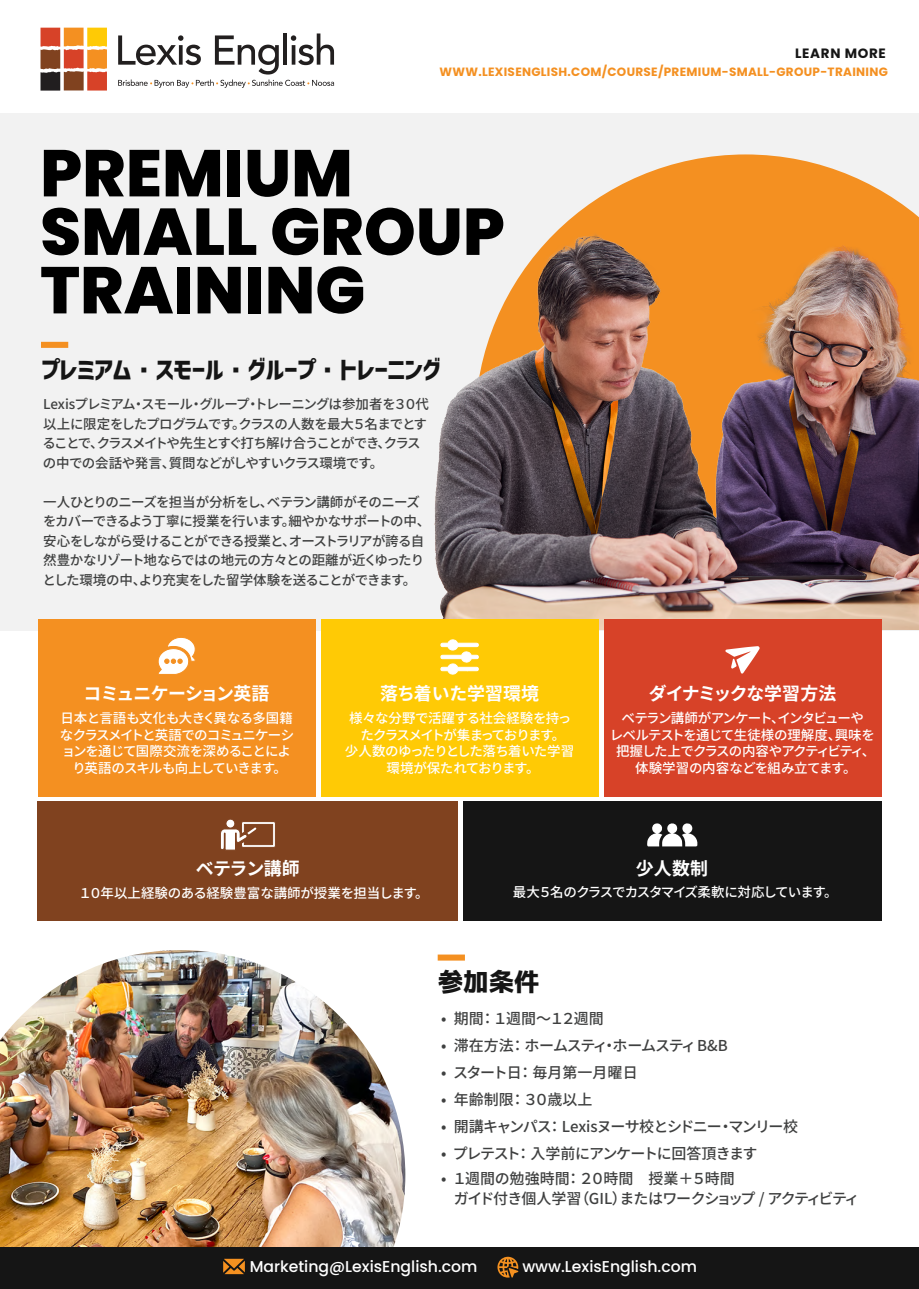
<style>
.page{position:relative;width:919px;height:1289px;background:#fff}
.page>*{position:absolute;margin:0;border:0;box-sizing:border-box;transform-origin:0 0}
.t1{font:800 66px/58.5px "Poppins";color:#000}
.t2{font:25.5px "Corporate Logo Bold";color:#151515}
.t3{font:25.05px "Corporate Logo Bold";letter-spacing:-.025em;color:#151515}
.t4{font:700 17.85px "Noto Sans JP";letter-spacing:-.03em;color:#fff}
.t5{font:700 17.85px "Noto Sans JP";letter-spacing:-.06em;color:#fff}
.t6{font:700 17.85px "Noto Sans JP";letter-spacing:-.005em;color:#fff}
.t7{font:500 15.6px "Poppins";color:#fff}
.t8{font:500 15px/19.5px "Noto Sans JP";letter-spacing:-.065em;color:#3f4040}
.t9{font:500 15px "Noto Sans JP";color:#3f4040}
.t10{font:500 13.5px/19.5px "Noto Sans JP";letter-spacing:-.065em;color:#3f4040}
.t11{font:500 13.5px/16.5px "Noto Sans JP";letter-spacing:-.055em;color:#fff;text-align:center}
.t12{font:500 13.5px "Noto Sans JP";letter-spacing:-.01em;color:#fff}
.t13{font:500 13.5px "Noto Sans JP";letter-spacing:-.08em;color:#fff}
.t14{font:700 13.5px "Poppins";letter-spacing:.05em;color:#151515}
.t15{font:700 12px "Poppins";letter-spacing:.025em;color:#f49021}
</style>
<div class="page">
<img style="left:0;top:950px;width:405px;height:297px">
<div style="left:1px;top:113px;width:917px;height:517px;background:#f2f2f2"></div>
<svg style="left:40px;top:28px;width:67px;height:63px;background:#c88050"></svg>
<svg style="left:118px;top:33px;width:216px;height:55px"></svg>
<svg style="left:557px;top:154px;width:361px;height:77px;fill:#f49021"></svg>
<div style="left:41px;top:342px;width:27px;height:6px;background:#f49021"></div>
<div style="left:437px;top:954px;width:28px;height:6px;background:#f49021"></div>
<div style="left:0;top:1247px;width:918px;height:41px;background:#151515"></div>
<svg style="left:497px;top:1256px;width:21px;height:21px"></svg>
<svg style="left:223px;top:1258px;width:22px;height:16px"></svg>
<img style="left:434px;top:231px;width:484px;height:398px">
<div style="left:38px;top:619px;width:277px;height:177px;background:#f49021"></div>
<div style="left:321px;top:619px;width:277px;height:177px;background:#ffca05"></div>
<div style="left:603px;top:619px;width:278px;height:177px;background:#d74228"></div>
<div style="left:38px;top:801px;width:420px;height:119px;background:#80421f"></div>
<div style="left:463px;top:801px;width:418px;height:119px;background:#151515"></div>
<svg style="left:158px;top:637px;width:38px;height:38px"></svg>
<svg style="left:440px;top:639px;width:39px;height:36px"></svg>
<svg style="left:725px;top:646px;width:34px;height:27px"></svg>
<svg style="left:220px;top:822px;width:56px;height:28px"></svg>
<div style="left:226px;top:819px;width:9px;height:9px;background:#fff;border-radius:50%"></div>
<div style="left:226px;top:819px;width:9px;height:9px;border:1px solid #80421f;border-radius:50%"></div>
<svg style="left:647px;top:823px;width:50px;height:23px"></svg>
<p class="t14" style="left:795px;top:45px;width:92px">LEARN MORE</p>
<p class="t15" style="left:439px;top:64px;width:449px">WWW.LEXISENGLISH.COM/COURSE/PREMIUM-SMALL-GROUP-TRAINING</p>
<h1 class="t1" style="left:40px;top:144px;width:466px">PREMIUM<br>SMALL GROUP<br>TRAINING</h1>
<h3 class="t3" style="left:41px;top:353px;width:426px">プレミアム・スモール・グループ・トレーニング　</h3>
<p class="t10" style="left:43px;top:395px;width:388px">Lexisプレミアム・スモール・グループ・トレーニングは参加者を３０代以上に限定をしたプログラムです。クラスの人数を最大５名までとすることで、クラスメイトや先生とすぐ打ち解け合うことができ、クラスの中での会話や発言、質問などがしやすいクラス環境です。</p>
<p class="t10" style="left:43px;top:492px;width:389px">一人ひとりのニーズを担当が分析をし、ベテラン講師がそのニーズをカバーできるよう丁寧に授業を行います。細やかなサポートの中、安心をしながら受けることができる授業と、オーストラリアが誇る自然豊かなリゾート地ならではの地元の方々との距離が近くゆったりとした環境の中、より充実をした留学体験を送ることができます。</p>
<h3 class="t4" style="left:84px;top:683px;width:187px">コミュニケーション英語</h3>
<p class="t11" style="left:60px;top:710px;width:236px">日本と言語も文化も大きく異なる多国籍なクラスメイトと英語でのコミュニケーションを通じて国際交流を深めることにより英語のスキルも向上していきます。</p>
<h3 class="t6" style="left:380px;top:683px;width:161px">落ち着いた学習環境</h3>
<p class="t11" style="left:345px;top:710px;width:231px">様々な分野で活躍する社会経験を持ったクラスメイトが集まっております。<br>少人数のゆったりとした落ち着いた学習環境が保たれております。</p>
<h3 class="t5" style="left:648px;top:683px;width:189px">ダイナミックな学習方法</h3>
<p class="t11" style="left:609px;top:710px;width:267px">ベテラン講師がアンケート、インタビューや<br>レベルテストを通じて生徒様の理解度、興味を把握した上でクラスの内容やアクティビティ、体験学習の内容などを組み立てます。</p>
<h3 class="t4" style="left:196px;top:858px;width:105px">ベテラン講師</h3>
<p class="t12" style="left:78px;top:885px;width:352px">１０年以上経験のある経験豊富な講師が授業を担当します。</p>
<h3 class="t4" style="left:635px;top:858px;width:74px">少人数制</h3>
<p class="t13" style="left:513px;top:884px;width:326px">最大５名のクラスでカスタマイズ柔軟に対応しています。</p>
<h2 class="t2" style="left:437px;top:963px;width:103px">参加条件</h2>
<p class="t8" style="left:441px;top:1008px;width:164px">• 期間： １週間～１２週間</p>
<p class="t8" style="left:441px;top:1035px;width:288px">• 滞在方法： ホームスティ・ホームスティ B&amp;B</p>
<p class="t9" style="left:441px;top:1063px;width:198px">• スタート日： 毎月第一月曜日</p>
<p class="t9" style="left:441px;top:1090px;width:153px">• 年齢制限： ３０歳以上</p>
<p class="t8" style="left:441px;top:1116px;width:358px">• 開講キャンパス： Lexisヌーサ校とシドニー・マンリー校</p>
<p class="t8" style="left:441px;top:1143px;width:318px">• プレテスト： 入学前にアンケートに回答頂きます</p>
<p class="t8" style="left:453px;top:1169px;width:407px;text-indent:-13px">• １週間の勉強時間： ２０時間　授業＋５時間<br>ガイド付き個人学習（GIL）またはワークショップ / アクティビティ</p>
<p class="t7" style="left:250px;top:1257px;width:229px">Marketing@LexisEnglish.com</p>
<p class="t7" style="left:522px;top:1257px;width:176px">www.LexisEnglish.com</p>
</div>
